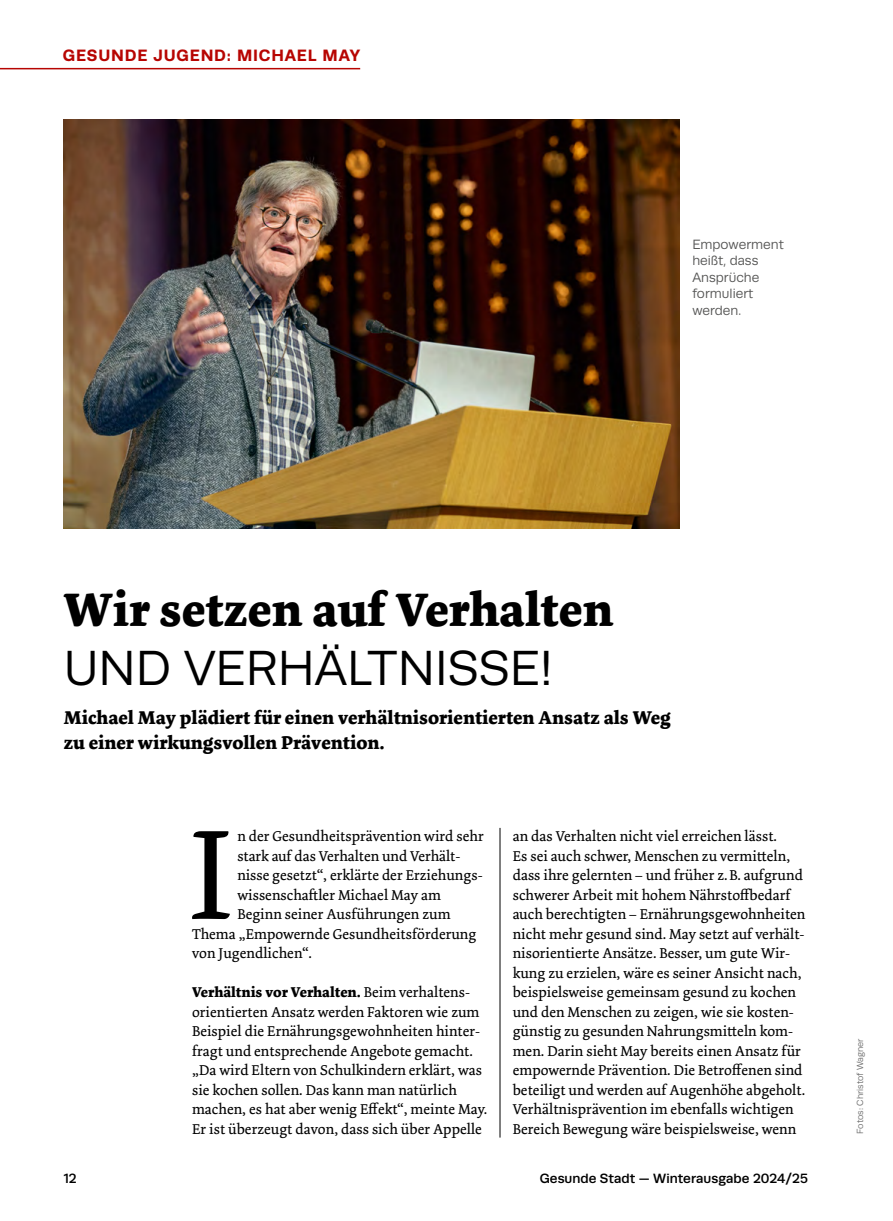
<style>
.page{position:relative;width:893px;height:1221px;background:#fff}
.page>*{position:absolute;margin:0;border:0;box-sizing:border-box;transform-origin:0 0}
.t1{font:134.7px "Dolly Pro";color:#000}
.t2{font:700 49.5px "Dolly Pro";color:#000}
.t3{font:49.5px "Runda";color:#000}
.t4{font:700 19.5px/25.5px "Dolly Pro";color:#000}
.t5{font:700 16.5px "Runda";letter-spacing:.05em;color:#b70502}
.t6{font:15px/19.5px "Dolly Pro";color:#000}
.t7{font:13.5px/16.5px "Runda";color:#565655}
.t8{font:500 13.5px "Runda";color:#000}
.t9{font:9px "Runda";color:#6e6e6e}
.s1{font-weight:700}
</style>
<div class="page">
<img style="left:64px;top:119px;width:616px;height:410px">
<hr style="left:500px;top:827px;width:1px;height:310px;background:#000">
<hr style="left:0;top:68px;width:360px;height:1px;background:#b70502">
<p class="t5" style="left:63px;top:46px;width:299px">GESUNDE JUGEND: MICHAEL MAY</p>
<p class="t7" style="left:692px;top:236px;width:93px">Empowerment heißt, dass<br>Ansprüche formuliert werden.</p>
<h2 class="t2" style="left:64px;top:577px;width:551px">Wir setzen auf Verhalten</h2>
<h2 class="t3" style="left:64px;top:640px;width:490px">UND VERHÄLTNISSE!</h2>
<h3 class="t4" style="left:64px;top:705px;width:608px">Michael May plädiert für einen verhältnisorientierten Ansatz als Weg zu einer wirkungsvollen Prävention.</h3>
<h1 class="t1" style="left:189px;top:789px;width:44px">I</h1>
<p class="t6" style="left:237px;top:826px;width:248px">n der Gesundheitsprävention wird sehr</p>
<p class="t6" style="left:237px;top:845px;width:225px">stark auf das Verhalten und Verhält-</p>
<p class="t6" style="left:237px;top:865px;width:247px">nisse gesetzt“, erklärte der Erziehungs-</p>
<p class="t6" style="left:237px;top:884px;width:205px">wissenschaftler Michael May am</p>
<p class="t6" style="left:237px;top:904px;width:215px">Beginn seiner Ausführungen zum</p>
<p class="t6" style="left:192px;top:923px;width:286px">Thema „Empowernde Gesundheitsförderung</p>
<p class="t6" style="left:192px;top:943px;width:122px">von Jugendlichen“.</p>
<p class="t6" style="left:192px;top:982px;width:297px"><span class="s1">Verhältnis vor Verhalten.</span> Beim verhaltens&shy;orientierten Ansatz werden Faktoren wie zum Beispiel die Ernährungsgewohnheiten hinter&shy;fragt und entsprechende Angebote gemacht. „Da wird Eltern von Schulkindern erklärt, was sie kochen sollen. Das kann man natürlich machen, es hat aber wenig Effekt“, meinte May.<br>Er ist überzeugt davon, dass sich über Appelle</p>
<p class="t6" style="left:513px;top:826px;width:294px">an das Verhalten nicht viel erreichen lässt.<br>Es sei auch schwer, Menschen zu vermitteln, dass ihre gelernten – und früher z.B. aufgrund schwerer Arbeit mit hohem Nährstoffbedarf auch berechtigten – Ernährungsgewohnheiten nicht mehr gesund sind. May setzt auf verhält&shy;nisorientierte Ansätze. Besser, um gute Wir&shy;kung zu erzielen, wäre es seiner Ansicht nach, beispielsweise gemeinsam gesund zu kochen und den Menschen zu zeigen, wie sie kosten&shy;günstig zu gesunden Nahrungsmitteln kom&shy;men. Darin sieht May bereits einen Ansatz für empowernde Prävention. Die Betroffenen sind beteiligt und werden auf Augenhöhe abgeholt.<br>Verhältnisprävention im ebenfalls wichtigen Bereich Bewegung wäre beispielsweise, wenn</p>
<p class="t8" style="left:64px;top:1170px;width:14px">12</p>
<p class="t8" style="left:540px;top:1170px;width:269px">Gesunde Stadt — Winterausgabe 2024/25</p>
<p class="t9" style="left:855px;top:1133px;width:97px;rotate:-90deg">Fotos: Christof Wagner</p>
</div>
